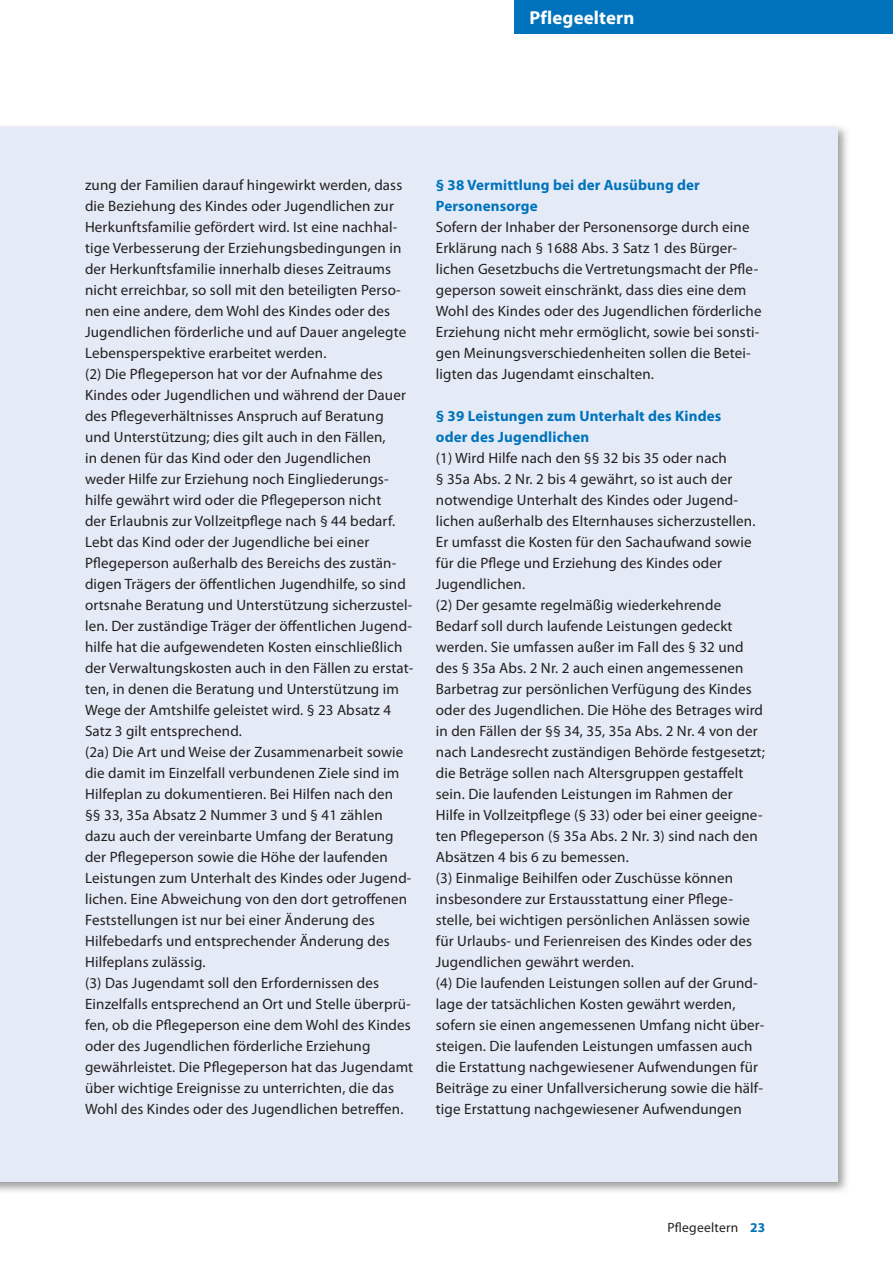
<style>
.page{position:relative;width:893px;height:1263px;background:#fff}
.page>*{position:absolute;margin:0;border:0;box-sizing:border-box;transform-origin:0 0}
.t1{font:700 18.75px "Myriad Pro";letter-spacing:.01em;color:#fff}
.t2{font:15px/21px "Myriad Pro";letter-spacing:.01em;color:#231f20}
.t3{font:700 15px/21px "Myriad Pro";letter-spacing:.01em;color:#0073bc}
.t4{font:13.5px "Myriad Pro";letter-spacing:.015em;color:#231f20}
.s1{font-weight:700;color:#0073bc}
</style>
<div class="page">
<div style="left:514px;top:0;width:379px;height:34px;background:#0073bc"></div>
<div style="left:0;top:123px;width:850px;height:1071px;background:#231f20;opacity:.45"></div>
<div style="left:0;top:127px;width:838px;height:1054px;background:#e4ebf6"></div>
<p class="t1" style="left:529px;top:5px;width:107px">Pflegeeltern</p>
<p class="t2" style="left:85px;top:174px;width:330px">zung der Familien darauf hingewirkt werden, dass die Beziehung des Kindes oder Jugendlichen zur Herkunftsfamilie gefördert wird. Ist eine nachhal&shy;tige Verbesserung der Erziehungsbedingungen in der Herkunftsfamilie innerhalb dieses Zeitraums nicht erreichbar, so soll mit den beteiligten Perso&shy;nen eine andere, dem Wohl des Kindes oder des Jugendlichen förderliche und auf Dauer angelegte Lebensperspektive erarbeitet werden.<br>(2) Die Pflegeperson hat vor der Aufnahme des Kindes oder Jugendlichen und während der Dauer des Pflegeverhältnisses Anspruch auf Beratung<br>und Unterstützung; dies gilt auch in den Fällen,<br>in denen für das Kind oder den Jugendlichen weder Hilfe zur Erziehung noch Eingliederungs&shy;hilfe gewährt wird oder die Pflegeperson nicht<br>der Erlaubnis zur Vollzeitpflege nach § 44 bedarf.<br>Lebt das Kind oder der Jugendliche bei einer Pflegeperson außerhalb des Bereichs des zustän&shy;digen Trägers der öffentlichen Jugendhilfe, so sind ortsnahe Beratung und Unterstützung sicherzustel&shy;len. Der zuständige Träger der öffentlichen Jugend&shy;hilfe hat die aufgewendeten Kosten einschließlich der Verwaltungskosten auch in den Fällen zu erstat&shy;ten, in denen die Beratung und Unterstützung im Wege der Amtshilfe geleistet wird. § 23 Absatz 4<br>Satz 3 gilt entsprechend.<br>(2a) Die Art und Weise der Zusammenarbeit sowie die damit im Einzelfall verbundenen Ziele sind im Hilfeplan zu dokumentieren. Bei Hilfen nach den<br>§§ 33, 35a Absatz 2 Nummer 3 und § 41 zählen dazu auch der vereinbarte Umfang der Beratung der Pflegeperson sowie die Höhe der laufenden Leistungen zum Unterhalt des Kindes oder Jugend&shy;lichen. Eine Abweichung von den dort getroffenen Feststellungen ist nur bei einer Änderung des Hilfebedarfs und entsprechender Änderung des Hilfeplans zulässig.<br>(3) Das Jugendamt soll den Erfordernissen des Einzelfalls entsprechend an Ort und Stelle überprü&shy;fen, ob die Pflegeperson eine dem Wohl des Kindes oder des Jugendlichen förderliche Erziehung gewährleistet. Die Pflegeperson hat das Jugendamt über wichtige Ereignisse zu unterrichten, die das Wohl des Kindes oder des Jugendlichen betreffen.</p>
<p class="t3" style="left:436px;top:174px;width:266px">§ 38 Vermittlung bei der Ausübung der<br>Personensorge</p>
<p class="t2" style="left:436px;top:216px;width:327px">Sofern der Inhaber der Personensorge durch eine Erklärung nach § 1688 Abs. 3 Satz 1 des Bürger&shy;lichen Gesetzbuchs die Vertretungsmacht der Pfle&shy;geperson soweit einschränkt, dass dies eine dem Wohl des Kindes oder des Jugendlichen förderliche Erziehung nicht mehr ermöglicht, sowie bei sonsti&shy;gen Meinungsverschiedenheiten sollen die Betei&shy;ligten das Jugendamt einschalten.</p>
<p class="t3" style="left:436px;top:405px;width:287px">§ 39 Leistungen zum Unterhalt des Kindes oder des Jugendlichen</p>
<p class="t2" style="left:436px;top:447px;width:330px">(1) Wird Hilfe nach den §§ 32 bis 35 oder nach<br>§ 35a Abs. 2 Nr. 2 bis 4 gewährt, so ist auch der notwendige Unterhalt des Kindes oder Jugend&shy;lichen außerhalb des Elternhauses sicherzustellen.<br>Er umfasst die Kosten für den Sachaufwand sowie für die Pflege und Erziehung des Kindes oder Jugendlichen.<br>(2) Der gesamte regelmäßig wiederkehrende Bedarf soll durch laufende Leistungen gedeckt werden. Sie umfassen außer im Fall des § 32 und des § 35a Abs. 2 Nr. 2 auch einen angemessenen Barbetrag zur persönlichen Verfügung des Kindes oder des Jugendlichen. Die Höhe des Betrages wird in den Fällen der §§ 34, 35, 35a Abs. 2 Nr. 4 von der nach Landesrecht zuständigen Behörde festgesetzt; die Beträge sollen nach Altersgruppen gestaffelt sein. Die laufenden Leistungen im Rahmen der Hilfe in Vollzeitpflege (§ 33) oder bei einer geeigne&shy;ten Pflegeperson (§ 35a Abs. 2 Nr. 3) sind nach den Absätzen 4 bis 6 zu bemessen.<br>(3) Einmalige Beihilfen oder Zuschüsse können insbesondere zur Erstausstattung einer Pflege&shy;stelle, bei wichtigen persönlichen Anlässen sowie für Urlaubs- und Ferienreisen des Kindes oder des Jugendlichen gewährt werden.<br>(4) Die laufenden Leistungen sollen auf der Grund&shy;lage der tatsächlichen Kosten gewährt werden, sofern sie einen angemessenen Umfang nicht über&shy;steigen. Die laufenden Leistungen umfassen auch die Erstattung nachgewiesener Aufwendungen für Beiträge zu einer Unfallversicherung sowie die hälf&shy;tige Erstattung nachgewiesener Aufwendungen</p>
<p class="t4" style="left:667px;top:1219px;width:100px">Pflegeeltern <span class="s1">23</span></p>
</div>
